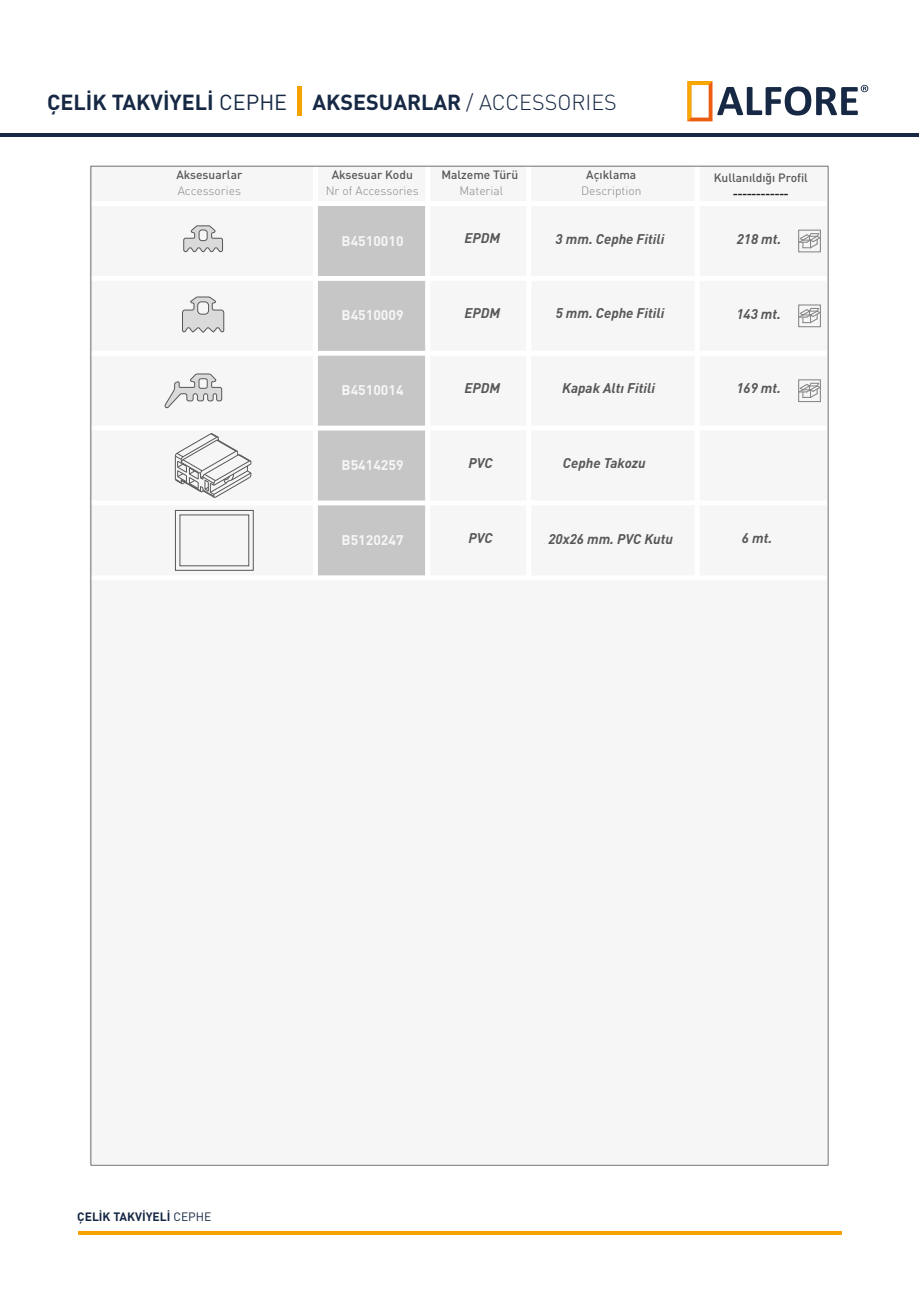
<style>
.page{position:relative;width:919px;height:1289px;background:#fff}
.page>*{position:absolute;margin:0;border:0;box-sizing:border-box;transform-origin:0 0}
.t1{font:700 21.45px "DIN Pro";color:#162844}
.t2{font:italic 700 13.95px "DIN Pro";color:#575756}
.t3{font:700 13.95px "DIN Pro";color:#f6f6f6}
.t4{font:13.8px "Arial";color:#1d1d1b}
.t5{font:500 12px "DIN Pro";color:#575756}
.t6{font:300 12px "DIN Pro";color:#878787}
.t7{font:700 12px "DIN Pro";color:#162845}
.s1{font-weight:400}
.s2{font-weight:300}
</style>
<div class="page">
<div style="left:89px;top:166px;width:737px;height:997px;background:#f6f6f6"></div>
<svg style="left:687px;top:81px;width:181px;height:40px"></svg>
<hr style="left:0;top:133px;width:918px;height:4px;background:#162844">
<hr style="left:297px;top:87px;width:4px;height:29px;background:#f6a200">
<hr style="left:78px;top:1231px;width:763px;height:4px;background:#f6a200">
<div style="left:315px;top:204px;width:114px;height:374px;background:#c6c6c6"></div>
<div style="left:91px;top:201px;width:737px;height:5px;background:#fff"></div>
<div style="left:91px;top:276px;width:737px;height:5px;background:#fff"></div>
<div style="left:91px;top:351px;width:737px;height:5px;background:#fff"></div>
<div style="left:313px;top:166px;width:5px;height:412px;background:#fff"></div>
<div style="left:425px;top:166px;width:5px;height:412px;background:#fff"></div>
<div style="left:526px;top:166px;width:5px;height:412px;background:#fff"></div>
<div style="left:694px;top:166px;width:5px;height:412px;background:#fff"></div>
<svg style="left:183px;top:225px;width:40px;height:28px"></svg>
<div style="left:798px;top:230px;width:22px;height:22px;border:1px solid #878787"></div>
<svg style="left:798px;top:232px;width:23px;height:17px"></svg>
<div style="left:91px;top:425px;width:737px;height:5px;background:#fff"></div>
<svg style="left:174px;top:433px;width:78px;height:65px"></svg>
<div style="left:91px;top:500px;width:737px;height:5px;background:#fff"></div>
<svg style="left:164px;top:373px;width:58px;height:36px"></svg>
<div style="left:798px;top:379px;width:22px;height:23px;border:1px solid #878787"></div>
<svg style="left:798px;top:382px;width:23px;height:17px"></svg>
<div style="left:798px;top:304px;width:22px;height:23px;border:1px solid #878787"></div>
<svg style="left:798px;top:307px;width:23px;height:17px"></svg>
<svg style="left:182px;top:296px;width:43px;height:37px"></svg>
<div style="left:91px;top:575px;width:737px;height:5px;background:#fff"></div>
<div style="left:175px;top:510px;width:79px;height:60px;border:1px solid #575756"></div>
<div style="left:179px;top:514px;width:70px;height:52px;border:1px solid #575756"></div>
<h1 class="t1" style="left:47px;top:84px;width:571px">ÇELİK TAKVİYELİ <span class="s1">CEPHE</span> AKSESUARLAR <span class="s2">/ ACCESSORIES</span></h1>
<p class="t5" style="left:176px;top:165px;width:67px">Aksesuarlar</p>
<p class="t6" style="left:178px;top:182px;width:65px">Accessories</p>
<p class="t5" style="left:331px;top:165px;width:83px">Aksesuar Kodu</p>
<p class="t6" style="left:326px;top:182px;width:94px">Nr of Accessories</p>
<p class="t5" style="left:441px;top:165px;width:78px">Malzeme Türü</p>
<p class="t6" style="left:459px;top:182px;width:45px">Material</p>
<p class="t5" style="left:586px;top:165px;width:52px">Açıklama</p>
<p class="t6" style="left:581px;top:182px;width:62px">Description</p>
<p class="t5" style="left:713px;top:168px;width:96px">Kullanıldığı Profil</p>
<p class="t4" style="left:733px;top:184px;width:57px">------------</p>
<p class="t3" style="left:341px;top:229px;width:63px">B4510010</p>
<p class="t2" style="left:464px;top:227px;width:37px">EPDM</p>
<p class="t2" style="left:555px;top:227px;width:110px">3 mm. Cephe Fitili</p>
<p class="t2" style="left:736px;top:227px;width:46px">218 mt.</p>
<p class="t3" style="left:341px;top:304px;width:63px">B4510009</p>
<p class="t2" style="left:464px;top:302px;width:37px">EPDM</p>
<p class="t2" style="left:555px;top:302px;width:110px">5 mm. Cephe Fitili</p>
<p class="t2" style="left:736px;top:302px;width:46px">143 mt.</p>
<p class="t3" style="left:341px;top:378px;width:63px">B4510014</p>
<p class="t2" style="left:464px;top:376px;width:37px">EPDM</p>
<p class="t2" style="left:562px;top:376px;width:94px">Kapak Altı Fitili</p>
<p class="t2" style="left:736px;top:377px;width:46px">169 mt.</p>
<p class="t3" style="left:341px;top:453px;width:63px">B5414259</p>
<p class="t2" style="left:468px;top:451px;width:26px">PVC</p>
<p class="t2" style="left:563px;top:451px;width:84px">Cephe Takozu</p>
<p class="t3" style="left:341px;top:528px;width:63px">B5120247</p>
<p class="t2" style="left:468px;top:526px;width:26px">PVC</p>
<p class="t2" style="left:548px;top:527px;width:126px">20x26 mm. PVC Kutu</p>
<p class="t2" style="left:741px;top:526px;width:32px">6 mt.</p>
<p class="t7" style="left:77px;top:1206px;width:135px">ÇELİK TAKVİYELİ <span class="s1">CEPHE</span></p>
</div>
